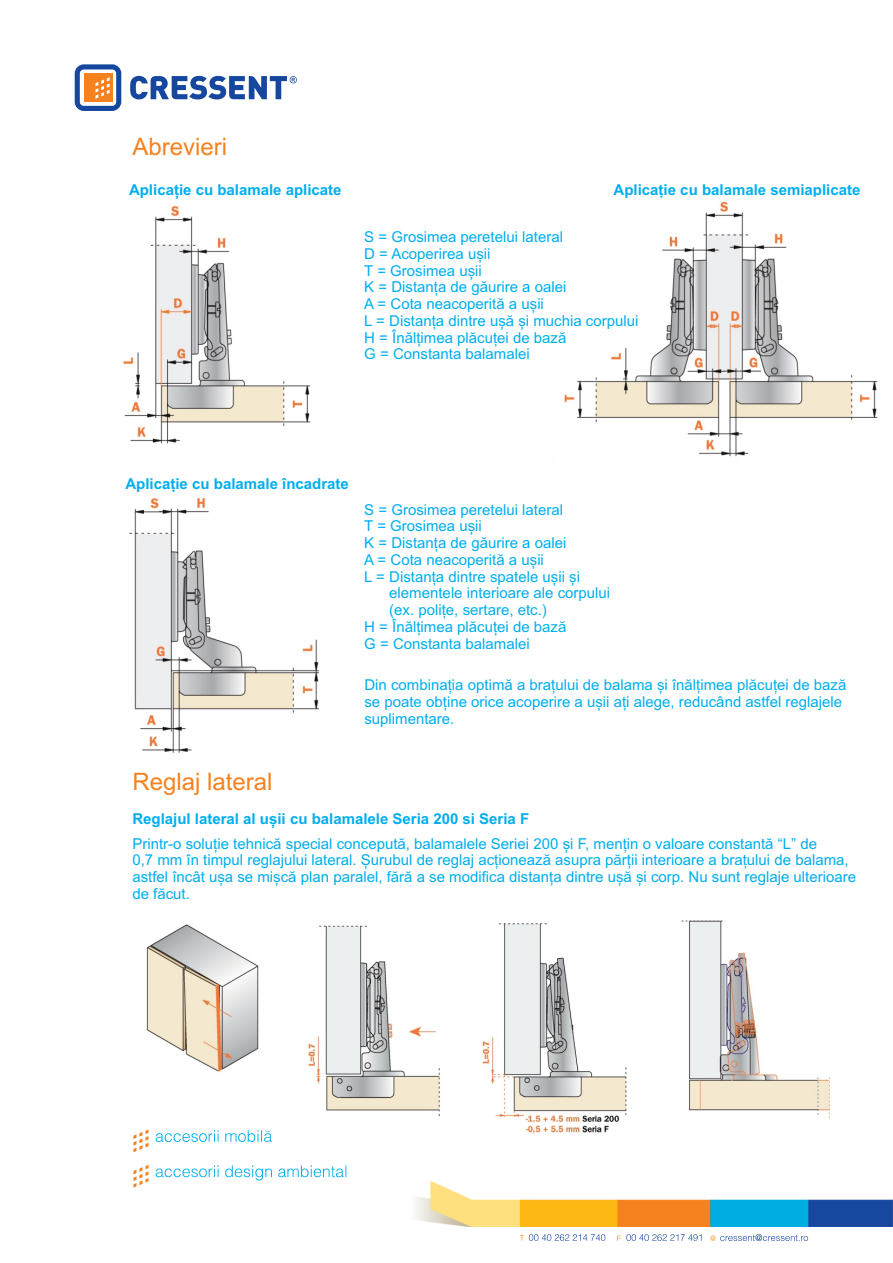
<style>
.page{position:relative;width:893px;height:1263px;background:#fff}
.page>*{position:absolute;margin:0;border:0;box-sizing:border-box;transform-origin:0 0}
.t1{font:24px "Arial";color:#f5821f}
.t2{font:15px/16.8px "Arial";color:#00aeef}
.t3{font:700 15px "Arial";color:#00aeef}
</style>
<div class="page">
<img style="left:146px;top:920px;width:685px;height:221px">
<svg style="left:75px;top:64px;width:46px;height:47px"></svg>
<svg style="left:130px;top:76px;width:167px;height:23px"></svg>
<img style="left:123px;top:205px;width:188px;height:239px">
<img style="left:564px;top:201px;width:314px;height:256px">
<img style="left:129px;top:497px;width:190px;height:256px">
<img style="left:415px;top:1181px;width:478px;height:45px">
<svg style="left:133px;top:1165px;width:15px;height:22px"></svg>
<svg style="left:156px;top:1165px;width:190px;height:15px"></svg>
<svg style="left:133px;top:1129px;width:15px;height:23px"></svg>
<svg style="left:156px;top:1130px;width:116px;height:12px"></svg>
<svg style="left:520px;top:1234px;width:85px;height:7px"></svg>
<svg style="left:710px;top:1234px;width:98px;height:7px"></svg>
<svg style="left:617px;top:1234px;width:84px;height:7px"></svg>
<h1 class="t1" style="left:132px;top:138px;width:96px">Abrevieri</h1>
<p class="t3" style="left:129px;top:184px;width:214px">Aplicație cu balamale aplicate</p>
<p class="t3" style="left:614px;top:184px;width:248px">Aplicație cu balamale semiaplicate</p>
<p class="t2" style="left:364px;top:230px;width:276px">S = Grosimea peretelui lateral<br>D = Acoperirea ușii<br>T = Grosimea ușii<br>K = Distanța de găurire a oalei<br>A = Cota neacoperită a ușii<br>L = Distanța dintre ușă și muchia corpului<br>H = Înălțimea plăcuței de bază<br>G = Constanta balamalei</p>
<p class="t3" style="left:125px;top:478px;width:225px">Aplicație cu balamale încadrate</p>
<p class="t2" style="left:364px;top:502px;width:200px">S = Grosimea peretelui lateral</p>
<p class="t2" style="left:364px;top:519px;width:119px">T = Grosimea ușii</p>
<p class="t2" style="left:364px;top:536px;width:204px">K = Distanța de găurire a oalei</p>
<p class="t2" style="left:364px;top:553px;width:181px">A = Cota neacoperită a ușii</p>
<p class="t2" style="left:364px;top:569px;width:217px">L = Distanța dintre spatele ușii și</p>
<p class="t2" style="left:389px;top:586px;width:222px">elementele interioare ale corpului</p>
<p class="t2" style="left:389px;top:603px;width:159px">(ex. polițe, sertare, etc.)</p>
<p class="t2" style="left:364px;top:620px;width:204px">H = Înălțimea plăcuței de bază</p>
<p class="t2" style="left:364px;top:636px;width:167px">G = Constanta balamalei</p>
<p class="t2" style="left:364px;top:678px;width:483px">Din combinația optimă a brațului de balama și înălțimea plăcuței de bază se poate obține orice acoperire a ușii ați alege, reducând astfel reglajele suplimentare.</p>
<h1 class="t1" style="left:132px;top:772px;width:142px">Reglaj lateral</h1>
<p class="t3" style="left:132px;top:813px;width:398px">Reglajul lateral al ușii cu balamalele Seria 200 si Seria F</p>
<p class="t2" style="left:132px;top:836px;width:725px">Printr-o soluție tehnică special concepută, balamalele Seriei 200 și F, mențin o valoare constantă “L” de<br>0,7 mm în timpul reglajului lateral. Șurubul de reglaj acționează asupra părții interioare a brațului de balama, astfel încât ușa se mișcă plan paralel, fără a se modifica distanța dintre ușă și corp. Nu sunt reglaje ulterioare de făcut.</p>
</div>
